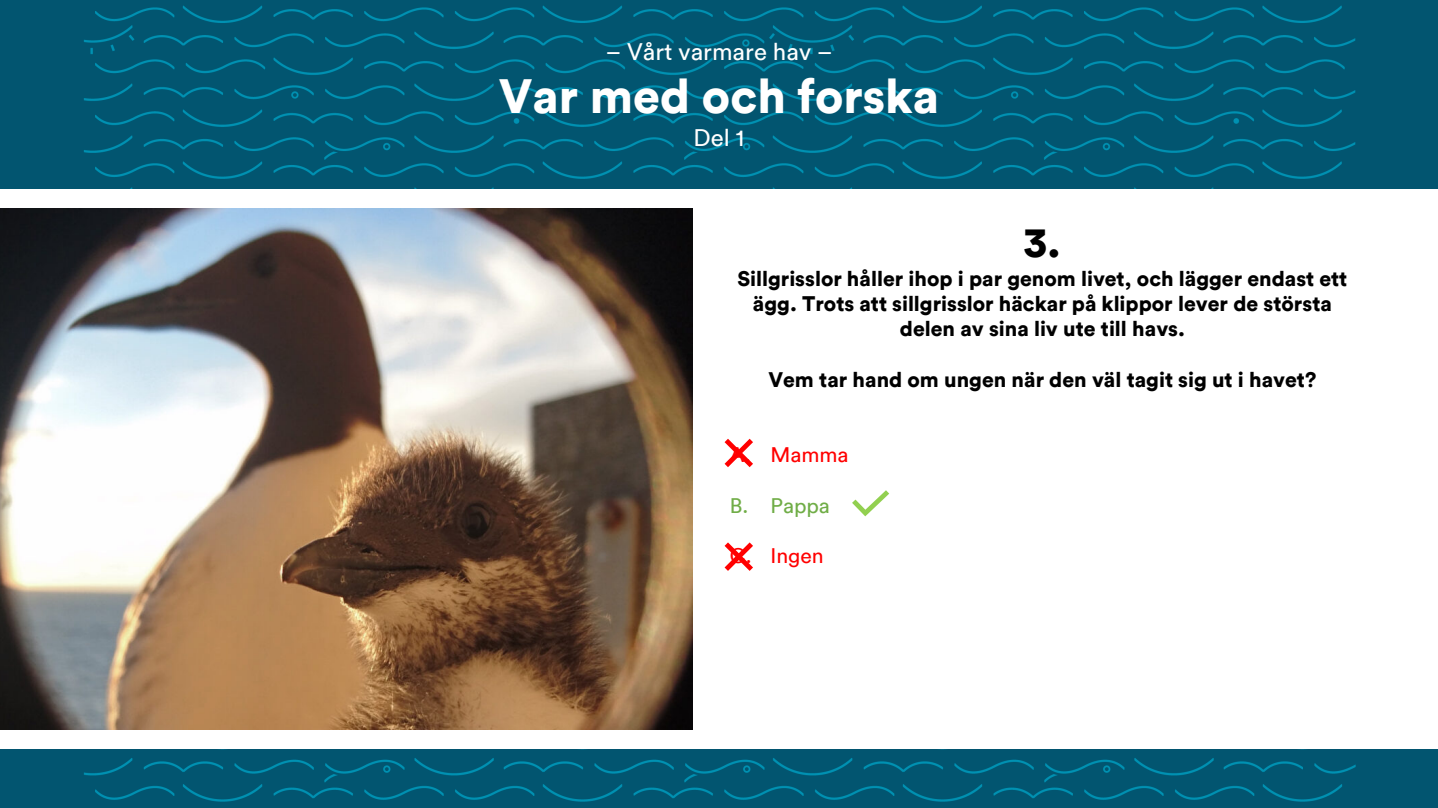
<style>
.page{position:relative;width:1438px;height:808px;background:#fff}
.page>*{position:absolute;margin:0;border:0;box-sizing:border-box;transform-origin:0 0}
.t1{font:900 48px "Circular TT";color:#fff}
.t2{font:900 42px "Circular TT";color:#000}
.t3{font:24px "Circular TT";color:#fff}
.t4{font:900 21px/25.2px "Circular TT";color:#000;text-align:center}
.t5{font:21px "Circular TT";color:#f00}
.t6{font:21px "Circular TT";color:#70ad47}
</style>
<div class="page">
<img style="left:0;top:0;width:1437px;height:189px">
<img style="left:0;top:749px;width:1437px;height:59px">
<img style="left:0;top:209px;width:693px;height:520px">
<svg style="left:724px;top:542px;width:29px;height:29px"></svg>
<svg style="left:724px;top:439px;width:29px;height:28px"></svg>
<svg style="left:852px;top:490px;width:37px;height:26px"></svg>
<p class="t3" style="left:605px;top:37px;width:228px">– Vårt varmare hav –</p>
<p class="t1" style="left:498px;top:64px;width:442px">Var med och forska</p>
<p class="t3" style="left:693px;top:123px;width:52px">Del 1</p>
<p class="t2" style="left:1024px;top:214px;width:38px">3.</p>
<p class="t4" style="left:737px;top:265px;width:611px">Sillgrisslor håller ihop i par genom livet, och lägger endast ett ägg. Trots att sillgrisslor häckar på klippor lever de största delen av sina liv ute till havs.</p>
<p class="t4" style="left:768px;top:366px;width:549px">Vem tar hand om ungen när den väl tagit sig ut i havet?</p>
<p class="t5" style="left:729px;top:442px;width:120px">A. Mamma</p>
<p class="t6" style="left:729px;top:493px;width:101px">B. Pappa</p>
<p class="t5" style="left:729px;top:543px;width:95px">C. Ingen</p>
</div>
